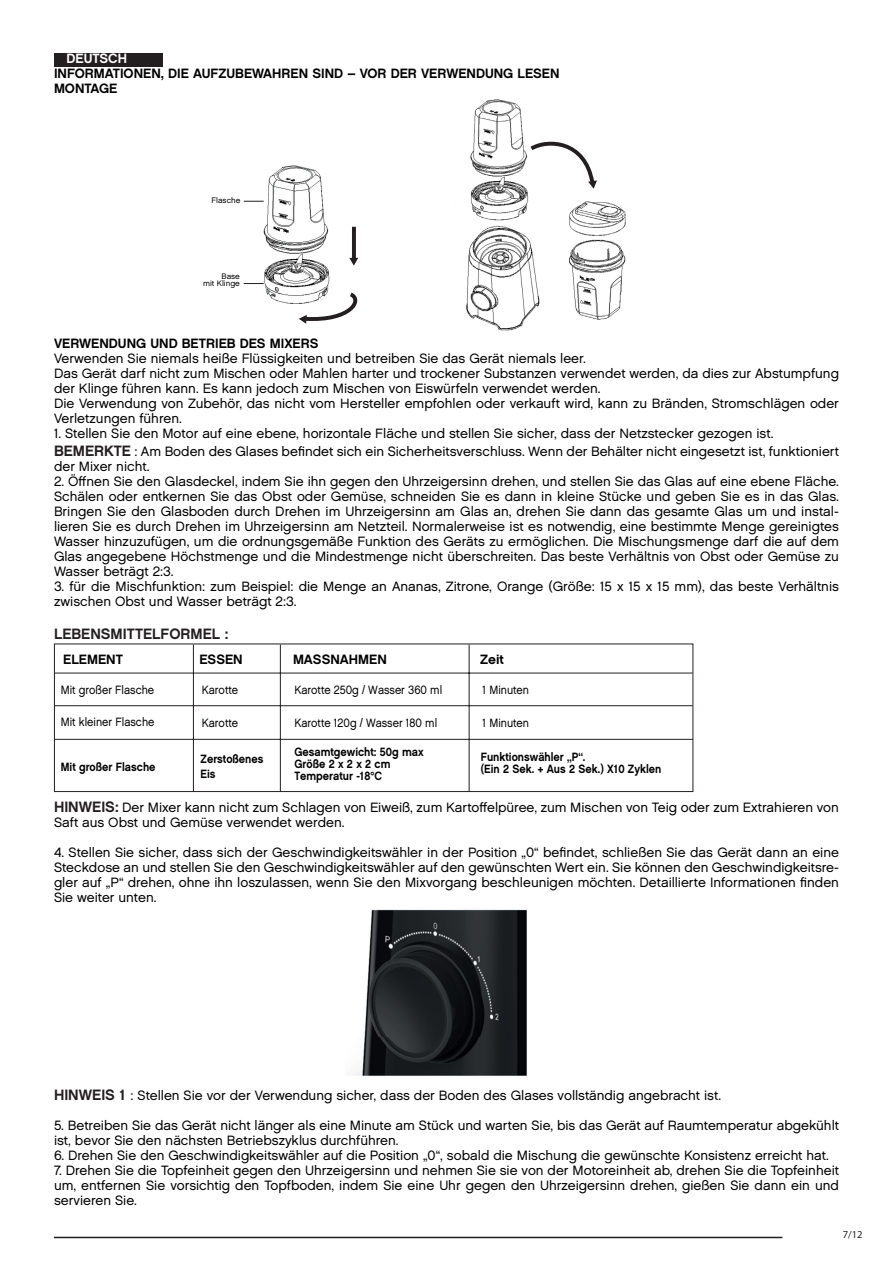
<style>
.page{position:relative;width:893px;height:1263px;background:#fff}
.page>*{position:absolute;margin:0;border:0;box-sizing:border-box;transform-origin:0 0}
.t1{font:15px "Chalet New York Nineteen Sixty";color:#231f20}
.t2{font:13.5px/15px "Chalet London Nineteen Sixty";color:#000001}
.t3{font:13.5px/15px "Chalet New York Nineteen Sixty";color:#000001}
.t4{font:13.5px "Chalet New York Nineteen Sixty";color:#fff}
.t5{font:12px/12px "Chalet New York Nineteen Sixty";color:#000001;scale:.9 1}
.t6{font:12px "Chalet London Nineteen Sixty";color:#000001;scale:.9 1}
.t7{font:10.5px "Myriad Pro";color:#231f20}
.t8{font:7.95px/6.9px "Chalet London Nineteen Sixty";color:#000001;text-align:right}
.s1{font-family:"Chalet New York Nineteen Sixty";font-size:15px;color:#231f20}
</style>
<div class="page">
<hr style="left:54px;top:1237px;width:728px;height:1px;background:#231f20">
<img style="left:353px;top:909px;width:174px;height:167px">
<div style="left:54px;top:53px;width:109px;height:14px;background:#231f20"></div>
<img style="left:246px;top:165px;width:84px;height:139px">
<svg style="left:244px;top:201px;width:20px;height:1px"></svg>
<svg style="left:244px;top:283px;width:20px;height:1px"></svg>
<svg style="left:352px;top:227px;width:4px;height:31px"></svg>
<svg style="left:349px;top:258px;width:9px;height:8px"></svg>
<svg style="left:299px;top:289px;width:59px;height:35px"></svg>
<img style="left:466px;top:99px;width:160px;height:232px">
<svg style="left:526px;top:139px;width:71px;height:50px"></svg>
<div style="left:54px;top:643px;width:639px;height:149px;border:1px solid #231f20"></div>
<hr style="left:193px;top:645px;width:1px;height:147px;background:#231f20">
<hr style="left:280px;top:645px;width:1px;height:147px;background:#231f20">
<hr style="left:469px;top:645px;width:1px;height:147px;background:#231f20">
<hr style="left:54px;top:673px;width:639px;height:1px;background:#231f20">
<hr style="left:54px;top:705px;width:639px;height:1px;background:#231f20">
<hr style="left:54px;top:739px;width:639px;height:1px;background:#231f20">
<p class="t4" style="left:66px;top:50px;width:62px">DEUTSCH</p>
<p class="t3" style="left:54px;top:66px;width:507px">INFORMATIONEN, DIE AUFZUBEWAHREN SIND – VOR DER VERWENDUNG LESEN<br>MONTAGE</p>
<p class="t8" style="left:212px;top:197px;width:30px">Flasche</p>
<p class="t8" style="left:203px;top:273px;width:38px">Base<br>mit Klinge</p>
<p class="t3" style="left:54px;top:336px;width:266px">VERWENDUNG UND BETRIEB DES MIXERS</p>
<p class="t2" style="left:54px;top:351px;width:786px">Verwenden Sie niemals heiße Flüssigkeiten und betreiben Sie das Gerät niemals leer.<br>Das Gerät darf nicht zum Mischen oder Mahlen harter und trockener Substanzen verwendet werden, da dies zur Abstumpfung der Klinge führen kann. Es kann jedoch zum Mischen von Eiswürfeln verwendet werden.<br>Die Verwendung von Zubehör, das nicht vom Hersteller empfohlen oder verkauft wird, kann zu Bränden, Stromschlägen oder Verletzungen führen.</p>
<p class="t2" style="left:54px;top:424px;width:786px;line-height:18px">1. Stellen Sie den Motor auf eine ebene, horizontale Fläche und stellen Sie sicher, dass der Netzstecker gezogen ist.<br><span class="s1">BEMERKTE</span> : Am Boden des Glases befindet sich ein Sicherheitsverschluss. Wenn der Behälter nicht eingesetzt ist, funktioniert</p>
<p class="t2" style="left:54px;top:459px;width:97px">der Mixer nicht.</p>
<p class="t2" style="left:54px;top:474px;width:786px;text-align:justify">2. Öffnen Sie den Glasdeckel, indem Sie ihn gegen den Uhrzeigersinn drehen, und stellen Sie das Glas auf eine ebene Fläche.<br>Schälen oder entkernen Sie das Obst oder Gemüse, schneiden Sie es dann in kleine Stücke und geben Sie es in das Glas.<br>Bringen Sie den Glasboden durch Drehen im Uhrzeigersinn am Glas an, drehen Sie dann das gesamte Glas um und instal&shy;lieren Sie es durch Drehen im Uhrzeigersinn am Netzteil. Normalerweise ist es notwendig, eine bestimmte Menge gereinigtes Wasser hinzuzufügen, um die ordnungsgemäße Funktion des Geräts zu ermöglichen. Die Mischungsmenge darf die auf dem Glas angegebene Höchstmenge und die Mindestmenge nicht überschreiten. Das beste Verhältnis von Obst oder Gemüse zu Wasser beträgt 2:3.</p>
<p class="t2" style="left:54px;top:579px;width:786px">3. für die Mischfunktion: zum Beispiel: die Menge an Ananas, Zitrone, Orange (Größe: 15 x 15 x 15 mm), das beste Verhältnis zwischen Obst und Wasser beträgt 2:3.</p>
<p class="t1" style="left:54px;top:624px;width:176px">LEBENSMITTELFORMEL :</p>
<p class="t3" style="left:63px;top:652px;width:61px">ELEMENT</p>
<p class="t3" style="left:199px;top:652px;width:45px">ESSEN</p>
<p class="t6" style="left:61px;top:682px;width:105px">Mit großer Flasche</p>
<p class="t6" style="left:202px;top:682px;width:42px">Karotte</p>
<p class="t6" style="left:202px;top:715px;width:42px">Karotte</p>
<p class="t5" style="left:61px;top:761px;width:107px">Mit großer Flasche</p>
<p class="t5" style="left:201px;top:751px;width:71px;line-height:15px">Zerstoßenes<br>Eis</p>
<p class="t3" style="left:293px;top:652px;width:95px">MASSNAHMEN</p>
<p class="t3" style="left:480px;top:652px;width:25px">Zeit</p>
<p class="t6" style="left:294px;top:682px;width:166px">Karotte 250g / Wasser 360 ml</p>
<p class="t6" style="left:294px;top:715px;width:160px">Karotte 120g / Wasser 180 ml</p>
<p class="t6" style="left:483px;top:682px;width:53px">1 Minuten</p>
<p class="t6" style="left:483px;top:715px;width:53px">1 Minuten</p>
<p class="t6" style="left:61px;top:714px;width:106px">Mit kleiner Flasche</p>
<p class="t5" style="left:294px;top:746px;width:145px">Gesamtgewicht: 50g max<br>Größe 2 x 2 x 2 cm<br>Temperatur -18°C</p>
<p class="t5" style="left:481px;top:751px;width:202px">Funktionswähler „P“.<br>(Ein 2 Sek. + Aus 2 Sek.) X10 Zyklen</p>
<p class="t2" style="left:54px;top:800px;width:786px"><span class="s1">HINWEIS:</span> Der Mixer kann nicht zum Schlagen von Eiweiß, zum Kartoffelpüree, zum Mischen von Teig oder zum Extrahieren von<br>Saft aus Obst und Gemüse verwendet werden.</p>
<p class="t2" style="left:54px;top:845px;width:786px;text-align:justify">4. Stellen Sie sicher, dass sich der Geschwindigkeitswähler in der Position „0“ befindet, schließen Sie das Gerät dann an eine Steckdose an und stellen Sie den Geschwindigkeitswähler auf den gewünschten Wert ein. Sie können den Geschwindigkeitsre&shy;gler auf „P“ drehen, ohne ihn loszulassen, wenn Sie den Mixvorgang beschleunigen möchten. Detaillierte Informationen finden Sie weiter unten.</p>
<p class="t2" style="left:54px;top:1088px;width:669px"><span class="s1">HINWEIS 1</span> : Stellen Sie vor der Verwendung sicher, dass der Boden des Glases vollständig angebracht ist.</p>
<p class="t2" style="left:54px;top:1118px;width:786px">5. Betreiben Sie das Gerät nicht länger als eine Minute am Stück und warten Sie, bis das Gerät auf Raumtemperatur abgekühlt ist, bevor Sie den nächsten Betriebszyklus durchführen.</p>
<p class="t2" style="left:54px;top:1148px;width:776px">6. Drehen Sie den Geschwindigkeitswähler auf die Position „0“, sobald die Mischung die gewünschte Konsistenz erreicht hat.</p>
<p class="t2" style="left:54px;top:1163px;width:786px;text-align:justify">7. Drehen Sie die Topfeinheit gegen den Uhrzeigersinn und nehmen Sie sie von der Motoreinheit ab, drehen Sie die Topfeinheit um, entfernen Sie vorsichtig den Topfboden, indem Sie eine Uhr gegen den Uhrzeigersinn drehen, gießen Sie dann ein und servieren Sie.</p>
<p class="t7" style="left:843px;top:1228px;width:21px">7/12</p>
</div>
